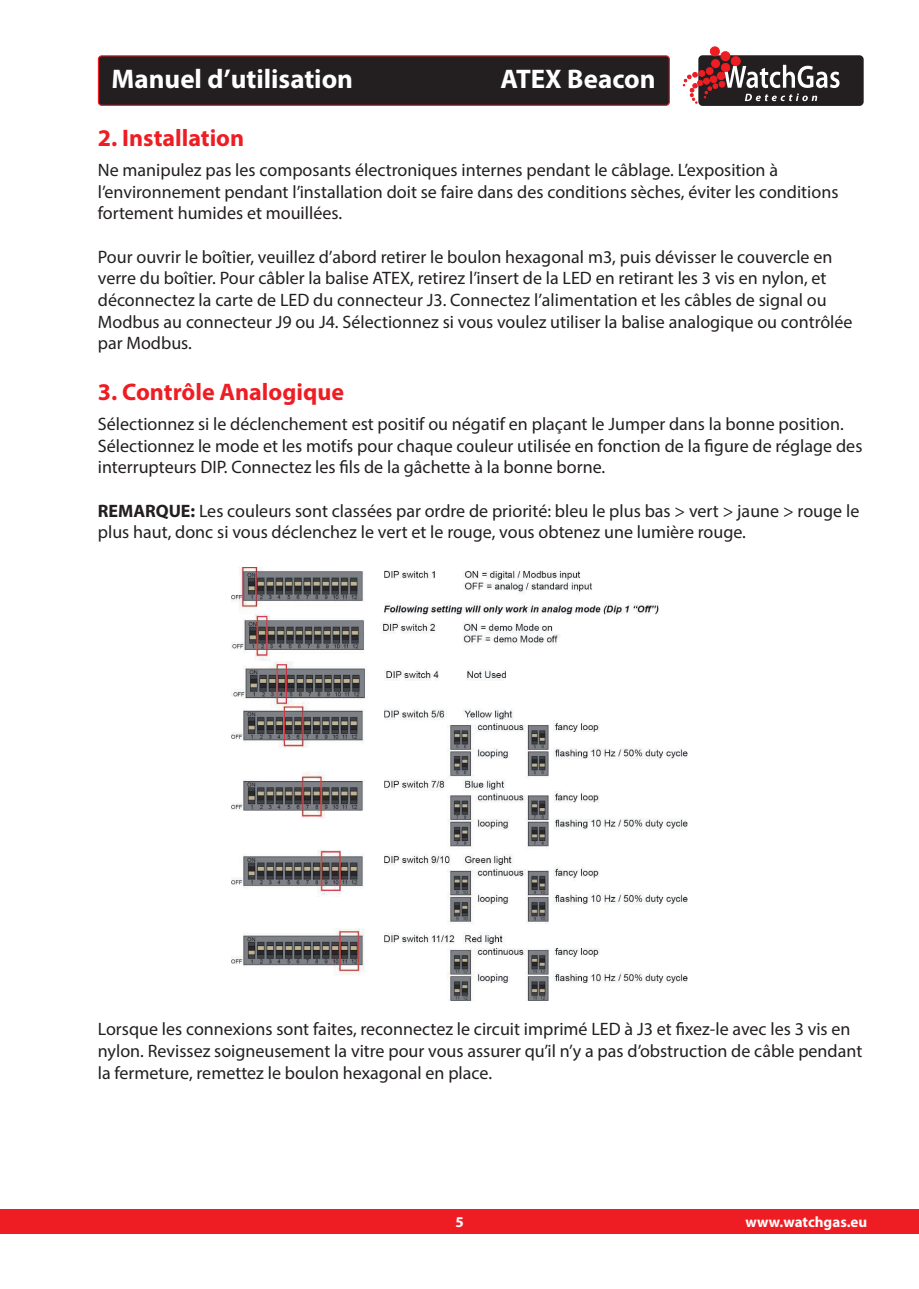
<style>
.page{position:relative;width:919px;height:1289px;background:#fff}
.page>*{position:absolute;margin:0;border:0;box-sizing:border-box;transform-origin:0 0}
.t1{font:700 27px "Myriad Pro";color:#fff}
.t2{font:700 24px "Myriad Pro";color:#ee1d23}
.t3{font:18px/21.6px "Myriad Pro";color:#231f20}
.t4{font:700 15px "Myriad Pro";color:#fff}
.s1{font-weight:700}
</style>
<div class="page">
<div style="left:0;top:1209px;width:918px;height:25px;background:#ee1d23"></div>
<div style="left:98px;top:56px;width:571px;height:49px;background:#231f20;border-radius:3px"></div>
<div style="left:98px;top:55px;width:571px;height:51px;border:1px solid #ee1d23;border-radius:3px"></div>
<svg style="left:683px;top:46px;width:180px;height:60px"></svg>
<img style="left:231px;top:567px;width:456px;height:433px">
<h1 class="t1" style="left:111px;top:61px;width:243px">Manuel d’utilisation</h1>
<h1 class="t1" style="left:500px;top:61px;width:156px">ATEX Beacon</h1>
<p class="t2" style="left:98px;top:122px;width:148px">2. Installation</p>
<p class="t3" style="left:98px;top:159px;width:742px">Ne manipulez pas les composants électroniques internes pendant le câblage. L’exposition à l’environnement pendant l’installation doit se faire dans des conditions sèches, éviter les conditions fortement humides et mouillées.</p>
<p class="t3" style="left:98px;top:245px;width:756px">Pour ouvrir le boîtier, veuillez d’abord retirer le boulon hexagonal m3, puis dévisser le couvercle en verre du boîtier. Pour câbler la balise ATEX, retirez l’insert de la LED en retirant les 3 vis en nylon, et déconnectez la carte de LED du connecteur J3. Connectez l’alimentation et les câbles de signal ou Modbus au connecteur J9 ou J4. Sélectionnez si vous voulez utiliser la balise analogique ou contrôlée par Modbus.</p>
<p class="t2" style="left:98px;top:376px;width:248px">3. Contrôle Analogique</p>
<p class="t3" style="left:98px;top:413px;width:766px">Sélectionnez si le déclenchement est positif ou négatif en plaçant le Jumper dans la bonne position.<br>Sélectionnez le mode et les motifs pour chaque couleur utilisée en fonction de la figure de réglage des interrupteurs DIP. Connectez les fils de la gâchette à la bonne borne.</p>
<p class="t3" style="left:98px;top:499px;width:763px"><span class="s1">REMARQUE:</span> Les couleurs sont classées par ordre de priorité: bleu le plus bas &gt; vert &gt; jaune &gt; rouge le plus haut, donc si vous déclenchez le vert et le rouge, vous obtenez une lumière rouge.</p>
<p class="t3" style="left:98px;top:1018px;width:766px">Lorsque les connexions sont faites, reconnectez le circuit imprimé LED à J3 et fixez-le avec les 3 vis en nylon. Revissez soigneusement la vitre pour vous assurer qu’il n’y a pas d’obstruction de câble pendant la fermeture, remettez le boulon hexagonal en place.</p>
<p class="t4" style="left:455px;top:1211px;width:10px">5</p>
<p class="t4" style="left:745px;top:1211px;width:123px">www.watchgas.eu</p>
</div>
